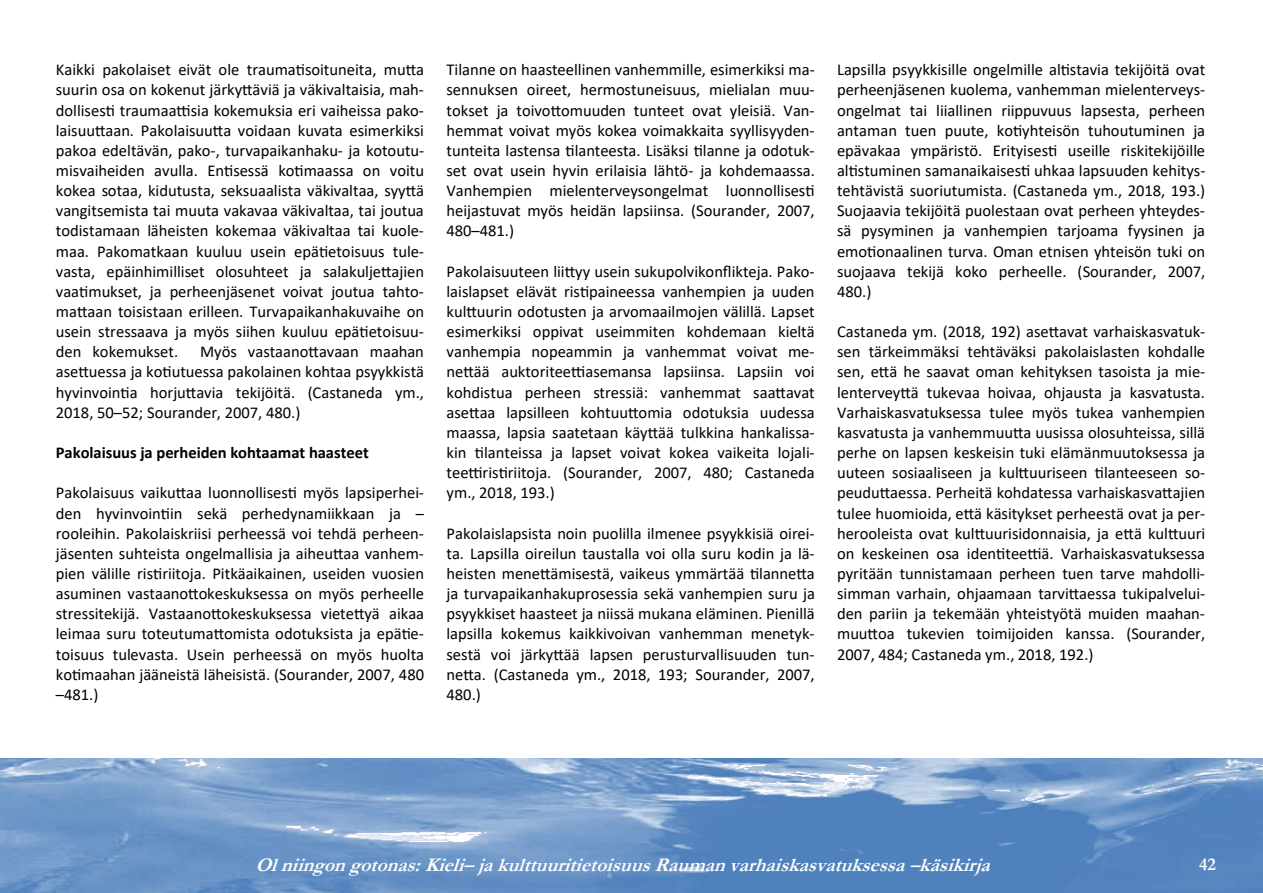
<style>
.page{position:relative;width:1263px;height:893px;background:#fff}
.page>*{position:absolute;margin:0;border:0;box-sizing:border-box;transform-origin:0 0}
.t1{font:italic 700 19.5px "Garamond";letter-spacing:-.005em;color:#fff}
.t2{font:700 18px "Garamond";color:#fff}
.t3{font:16.65px "Calibri";color:#000}
.t4{font:16.5px/20.1px "Calibri";color:#000;text-align:justify}
.t5{font:700 16.5px "Calibri";letter-spacing:-.005em;color:#000}
</style>
<div class="page">
<img style="left:0;top:758px;width:1263px;height:135px">
<p class="t3" style="left:56px;top:63px;width:370px">Kaikki pakolaiset eivät ole traumatisoituneita, mutta</p>
<p class="t4" style="left:56px;top:81px;width:370px">suurin osa on kokenut järkyttäviä ja väkivaltaisia, mah&shy;dollisesti traumaattisia kokemuksia eri vaiheissa pako&shy;laisuuttaan. Pakolaisuutta voidaan kuvata esimerkiksi pakoa edeltävän, pako-, turvapaikanhaku- ja kotoutu&shy;misvaiheiden avulla. Entisessä kotimaassa on voitu kokea sotaa, kidutusta, seksuaalista väkivaltaa, syyttä vangitsemista tai muuta vakavaa väkivaltaa, tai joutua todistamaan läheisten kokemaa väkivaltaa tai kuole-</p>
<p class="t3" style="left:56px;top:244px;width:370px">maa. Pakomatkaan kuuluu usein epätietoisuus tule-</p>
<p class="t4" style="left:56px;top:263px;width:370px">vasta, epäinhimilliset olosuhteet ja salakuljettajien vaatimukset, ja perheenjäsenet voivat joutua tahto&shy;mattaan toisistaan erilleen. Turvapaikanhakuvaihe on usein stressaava ja myös siihen kuuluu epätietoisuu&shy;den kokemukset.</p>
<p class="t4" style="left:56px;top:343px;width:370px;text-indent:144px">Myös vastaanottavaan maahan asettuessa ja kotiutuessa pakolainen kohtaa psyykkistä hyvinvointia horjuttavia tekijöitä. (Castaneda ym., 2018, 50–52; Sourander, 2007, 480.)</p>
<p class="t5" style="left:56px;top:446px;width:314px">Pakolaisuus ja perheiden kohtaamat haasteet</p>
<p class="t4" style="left:56px;top:484px;width:370px">Pakolaisuus vaikuttaa luonnollisesti myös lapsiperhei&shy;den hyvinvointiin sekä perhedynamiikkaan ja – rooleihin. Pakolaiskriisi perheessä voi tehdä perheen&shy;jäsenten suhteista ongelmallisia ja aiheuttaa vanhem&shy;pien välille ristiriitoja. Pitkäaikainen, useiden vuosien</p>
<p class="t3" style="left:56px;top:586px;width:370px">asuminen vastaanottokeskuksessa on myös perheelle</p>
<p class="t4" style="left:56px;top:605px;width:370px">stressitekijä. Vastaanottokeskuksessa vietettyä aikaa leimaa suru toteutumattomista odotuksista ja epätie&shy;toisuus tulevasta. Usein perheessä on myös huolta kotimaahan jääneistä läheisistä. (Sourander, 2007, 480 –481.)</p>
<p class="t3" style="left:446px;top:63px;width:370px">Tilanne on haasteellinen vanhemmille, esimerkiksi ma-</p>
<p class="t4" style="left:446px;top:81px;width:370px">sennuksen oireet, hermostuneisuus, mielialan muu&shy;tokset ja toivottomuuden tunteet ovat yleisiä. Van&shy;hemmat voivat myös kokea voimakkaita syyllisyyden&shy;tunteita lastensa tilanteesta. Lisäksi tilanne ja odotuk&shy;set ovat usein hyvin erilaisia lähtö- ja kohdemaassa.<br>Vanhempien mielenterveysongelmat luonnollisesti heijastuvat myös heidän lapsiinsa. (Sourander, 2007, 480–481.)</p>
<p class="t4" style="left:446px;top:263px;width:370px">Pakolaisuuteen liittyy usein sukupolvikonflikteja. Pako&shy;laislapset elävät ristipaineessa vanhempien ja uuden kulttuurin odotusten ja arvomaailmojen välillä. Lapset esimerkiksi oppivat useimmiten kohdemaan kieltä vanhempia nopeammin ja vanhemmat voivat me&shy;nettää auktoriteettiasemansa lapsiinsa. Lapsiin voi kohdistua perheen stressiä: vanhemmat saattavat asettaa lapsilleen kohtuuttomia odotuksia uudessa maassa, lapsia saatetaan käyttää tulkkina hankalissa&shy;kin tilanteissa ja lapset voivat kokea vaikeita lojali&shy;teettiristiriitoja. (Sourander, 2007, 480; Castaneda ym., 2018, 193.)</p>
<p class="t4" style="left:446px;top:524px;width:370px">Pakolaislapsista noin puolilla ilmenee psyykkisiä oirei&shy;ta. Lapsilla oireilun taustalla voi olla suru kodin ja lä&shy;heisten menettämisestä, vaikeus ymmärtää tilannetta</p>
<p class="t3" style="left:446px;top:586px;width:370px">ja turvapaikanhakuprosessia sekä vanhempien suru ja</p>
<p class="t4" style="left:446px;top:605px;width:370px">psyykkiset haasteet ja niissä mukana eläminen. Pienillä lapsilla kokemus kaikkivoivan vanhemman menetyk&shy;sestä voi järkyttää lapsen perusturvallisuuden tun&shy;netta. (Castaneda ym., 2018, 193; Sourander, 2007, 480.)</p>
<p class="t3" style="left:837px;top:63px;width:370px">Lapsilla psyykkisille ongelmille altistavia tekijöitä ovat</p>
<p class="t4" style="left:837px;top:81px;width:370px">perheenjäsenen kuolema, vanhemman mielenterveys&shy;ongelmat tai liiallinen riippuvuus lapsesta, perheen antaman tuen puute, kotiyhteisön tuhoutuminen ja epävakaa ympäristö. Erityisesti useille riskitekijöille altistuminen samanaikaisesti uhkaa lapsuuden kehitys&shy;tehtävistä suoriutumista. (Castaneda ym., 2018, 193.)<br>Suojaavia tekijöitä puolestaan ovat perheen yhteydes&shy;sä pysyminen ja vanhempien tarjoama fyysinen ja</p>
<p class="t3" style="left:837px;top:244px;width:370px">emotionaalinen turva. Oman etnisen yhteisön tuki on</p>
<p class="t4" style="left:837px;top:263px;width:370px">suojaava tekijä koko perheelle. (Sourander, 2007,<br>480.)</p>
<p class="t4" style="left:837px;top:323px;width:370px">Castaneda ym. (2018, 192) asettavat varhaiskasvatuk&shy;sen tärkeimmäksi tehtäväksi pakolaislasten kohdalle sen, että he saavat oman kehityksen tasoista ja mie&shy;lenterveyttä tukevaa hoivaa, ohjausta ja kasvatusta.<br>Varhaiskasvatuksessa tulee myös tukea vanhempien kasvatusta ja vanhemmuutta uusissa olosuhteissa, sillä perhe on lapsen keskeisin tuki elämänmuutoksessa ja uuteen sosiaaliseen ja kulttuuriseen tilanteeseen so&shy;peuduttaessa. Perheitä kohdatessa varhaiskasvattajien tulee huomioida, että käsitykset perheestä ovat ja per&shy;herooleista ovat kulttuurisidonnaisia, ja että kulttuuri on keskeinen osa identiteettiä. Varhaiskasvatuksessa pyritään tunnistamaan perheen tuen tarve mahdolli-</p>
<p class="t3" style="left:837px;top:586px;width:370px">simman varhain, ohjaamaan tarvittaessa tukipalvelui-</p>
<p class="t4" style="left:837px;top:605px;width:370px">den pariin ja tekemään yhteistyötä muiden maahan&shy;muuttoa tukevien toimijoiden kanssa. (Sourander, 2007, 484; Castaneda ym., 2018, 192.)</p>
<p class="t1" style="left:255px;top:854px;width:742px">Ol niingongotonas:Kieli– jakulttuuritietoisuusRaumanvarhaiskasvatuksessa–käsikirja</p>
<p class="t2" style="left:1199px;top:854px;width:18px">42</p>
</div>
